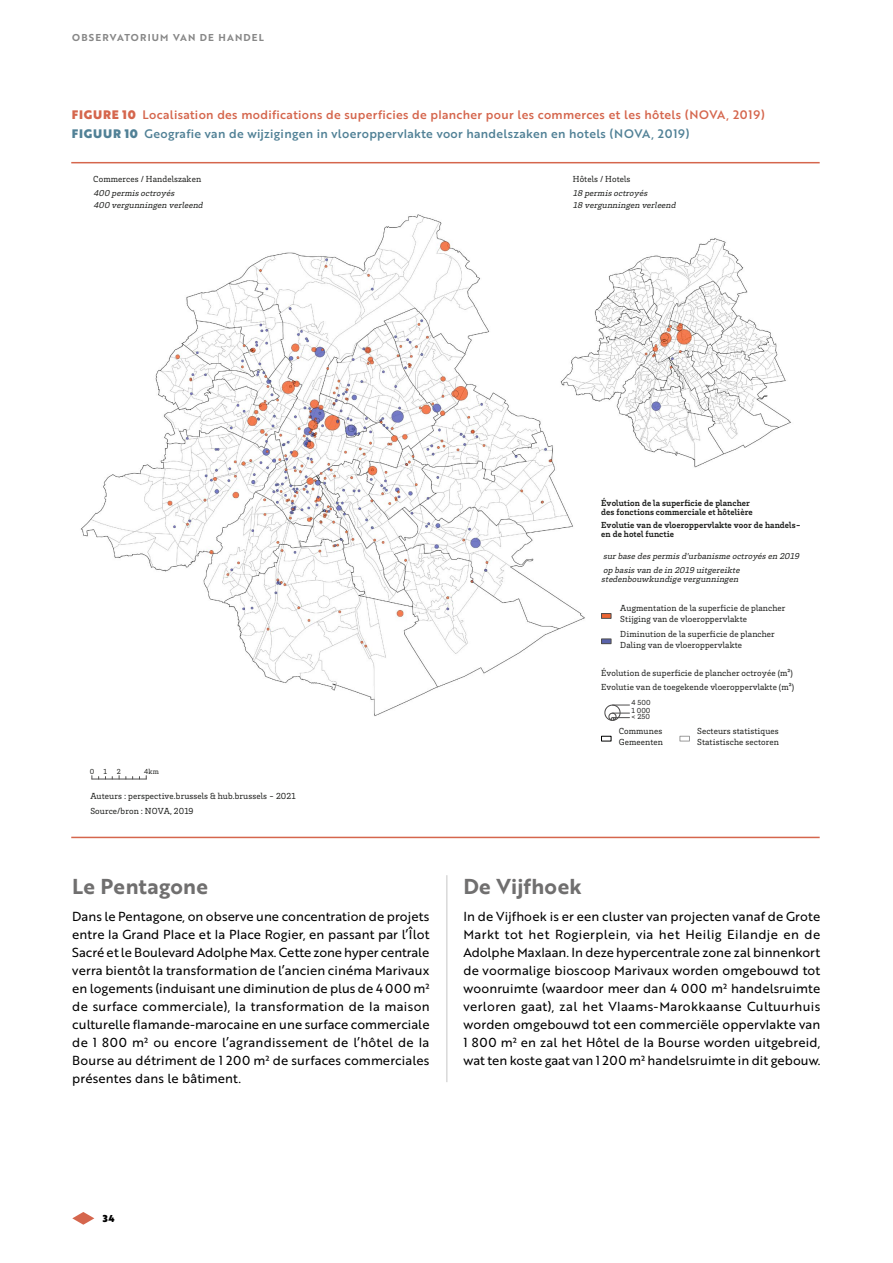
<style>
.page{position:relative;width:893px;height:1263px;background:#fff}
.page>*{position:absolute;margin:0;border:0;box-sizing:border-box;transform-origin:0 0}
.Titre_niveau_4_FR{font:21px "Brother 1816 Bold";letter-spacing:.01em;color:#706f6f}
.Titre_niveau_4_NL{font:21px "Brother 1816 Bold";letter-spacing:.01em;color:#706f6f}
._1-Body_Brother_FR{font:12.75px/18px "Brother 1816 Regular";letter-spacing:.01em;color:#000;text-align:justify}
._1-Body_Brother_NL{font:12.75px/18px "Brother 1816 Regular";letter-spacing:.005em;color:#000;text-align:justify}
.TAB_GRAPH_Titres_FR{font:12px "Brother 1816 Medium";letter-spacing:.025em;color:#d5664d}
.TAB_GRAPH_Titres_NL{font:12px "Brother 1816 Medium";letter-spacing:.025em;color:#518196}
.t1{font:9.75px "Brother 1816 Bold";letter-spacing:.12em;color:#878787}
.t2{font:9.75px "Brother 1816 Black";color:#000}
.t3{font:9px/11.4px "Brix Slab";letter-spacing:.01em;color:#1d1e1c}
.t4{font:700 9px/9px "Brix Slab";letter-spacing:.01em;color:#1d1e1c}
.t5{font:italic 8.85px/12px "Brix Slab";color:#1d1e1c}
.t6{font:7.5px/8.1px "Brix Slab";letter-spacing:.01em;color:#1d1e1c}
.s1{font-family:"Brother 1816 Black"}
</style>
<div class="page">
<svg style="left:72px;top:1212px;width:22px;height:13px"></svg>
<hr style="left:72px;top:162px;width:748px;height:1px;background:#d5664d">
<hr style="left:72px;top:837px;width:748px;height:1px;background:#d5664d">
<img style="left:80px;top:214px;width:711px;height:504px">
<svg style="left:605px;top:705px;width:24px;height:15px"></svg>
<div style="left:601px;top:613px;width:10px;height:5px;background:#ec6432"></div>
<div style="left:601px;top:613px;width:10px;height:5px;border:1px solid #4f4e4e"></div>
<div style="left:601px;top:639px;width:10px;height:5px;background:#5962aa"></div>
<div style="left:601px;top:639px;width:10px;height:5px;border:1px solid #4f4e4e"></div>
<div style="left:601px;top:736px;width:10px;height:5px;border:1px solid #010202"></div>
<div style="left:680px;top:736px;width:10px;height:5px;border:1px solid #9c9c9c"></div>
<hr style="left:92px;top:779px;width:54px;height:1px;background:#4f4e4e">
<hr style="left:446px;top:875px;width:1px;height:207px;background:#c6c6c6">
<p class="t1" style="left:72px;top:30px;width:193px">OBSERVATORIUM VAN DE HANDEL</p>
<p class="TAB_GRAPH_Titres_FR" style="left:72px;top:106px;width:694px"><span class="s1">FIGURE 10</span> Localisation des modifications de superficies de plancher pour les commerces et les hôtels (NOVA, 2019)</p>
<h2 class="TAB_GRAPH_Titres_NL" style="left:72px;top:125px;width:619px"><span class="s1">FIGUUR 10</span> Geografie van de wijzigingen in vloeroppervlakte voor handelszaken en hotels (NOVA, 2019)</h2>
<p class="t3" style="left:93px;top:173px;width:109px">Commerces / Handelszaken</p>
<p class="t3" style="left:573px;top:173px;width:59px">Hôtels / Hotels</p>
<p class="t5" style="left:93px;top:186px;width:113px">400 permisoctroyés<br>400 vergunningen verleend</p>
<p class="t5" style="left:573px;top:186px;width:107px">18 permisoctroyés<br>18 vergunningen verleend</p>
<p class="t4" style="left:601px;top:498px;width:153px">Évolution de la superficie de plancher des fonctions commerciale et hôtelière</p>
<p class="t4" style="left:601px;top:520px;width:201px">Evolutie van de vloeroppervlakte voor de handels&shy;en de hotel functie</p>
<p class="t5" style="left:603px;top:549px;width:200px">surbase despermisd'urbanisme octroyésen 2019</p>
<p class="t5" style="left:601px;top:565px;width:142px;line-height:8.9px">op basisvan de in 2019 uitgereikte stedenbouwkundige vergunningen</p>
<p class="t3" style="left:620px;top:602px;width:167px">Augmentation de la superficie de plancher</p>
<p class="t3" style="left:620px;top:628px;width:156px">Diminution de la superficie de plancher</p>
<p class="t3" style="left:620px;top:613px;width:128px">Stijging van de vloeroppervlakte</p>
<p class="t3" style="left:620px;top:638px;width:123px">Daling van de vloeroppervlakte</p>
<p class="t3" style="left:601px;top:680px;width:195px">Evolutie van de toegekende vloeroppervlakte (m²)</p>
<p class="t3" style="left:601px;top:667px;width:193px">Évolution de superficie de plancher octroyée (m²)</p>
<p class="t6" style="left:90px;top:767px;width:19px">0 1</p>
<p class="t6" style="left:117px;top:767px;width:6px">2</p>
<p class="t6" style="left:144px;top:767px;width:16px">4km</p>
<p class="t3" style="left:90px;top:788px;width:207px;line-height:15.5px">Auteurs : perspective.brussels &amp; hub.brussels - 2021<br>Source/bron : NOVA, 2019</p>
<p class="Titre_niveau_4_FR" style="left:72px;top:870px;width:137px">Le Pentagone</p>
<p class="_1-Body_Brother_FR" style="left:72px;top:906px;width:359px">Dans le Pentagone, on observe une concentration de projets entre la Grand Place et la Place Rogier, en passant par l’Îlot Sacré et le Boulevard Adolphe Max. Cette zone hyper centrale verra bientôt la transformation de l’ancien cinéma Marivaux en logements (induisant une diminution de plus de 4 000 m² de surface commerciale), la transformation de la maison culturelle flamande-marocaine en une surface commerciale de 1 800 m² ou encore l’agrandissement de l’hôtel de la Bourse au détriment de 1 200 m² de surfaces commerciales présentes dans le bâtiment.</p>
<p class="t6" style="left:632px;top:698px;width:21px">4 500<br>1 000</p>
<p class="t6" style="left:632px;top:712px;width:20px">&lt; 250</p>
<p class="t3" style="left:619px;top:724px;width:46px">Communes<br>Gemeenten</p>
<p class="t3" style="left:697px;top:724px;width:83px">Secteurs statistiques<br>Statistische sectoren</p>
<h2 class="Titre_niveau_4_NL" style="left:463px;top:870px;width:120px">De Vijfhoek</h2>
<h2 class="_1-Body_Brother_NL" style="left:463px;top:906px;width:358px">In de Vijfhoek is er een cluster van projecten vanaf de Grote Markt tot het Rogierplein, via het Heilig Eilandje en de Adolphe Maxlaan. In deze hypercentrale zone zal binnenkort de voormalige bioscoop Marivaux worden omgebouwd tot woonruimte (waardoor meer dan 4 000 m² handelsruimte verloren gaat), zal het Vlaams-Marokkaanse Cultuurhuis worden omgebouwd tot een commerciële oppervlakte van 1 800 m² en zal het Hôtel de la Bourse worden uitgebreid, wat ten koste gaat van 1 200 m² handelsruimte in dit gebouw.</h2>
<p class="t2" style="left:103px;top:1211px;width:14px">34</p>
</div>
